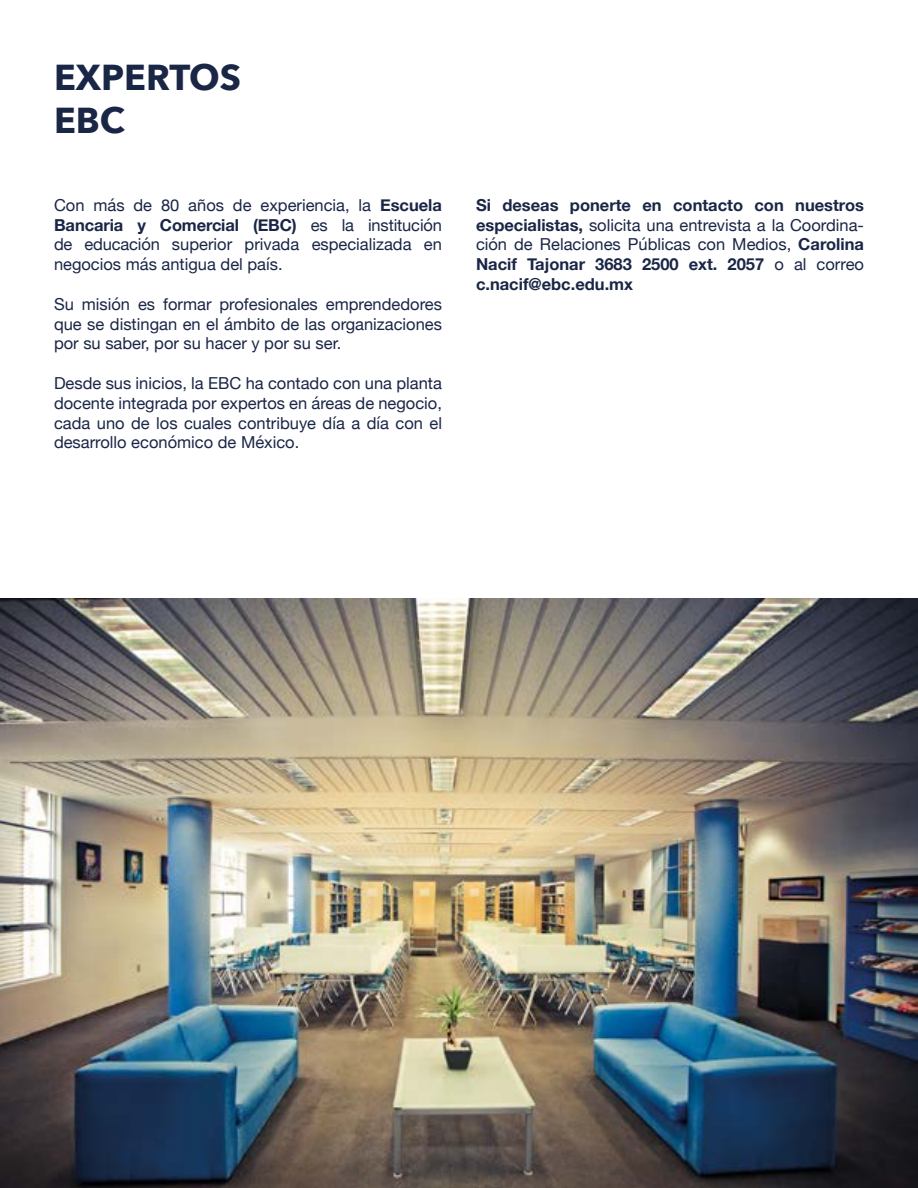
<style>
.page{position:relative;width:918px;height:1188px;background:#fff}
.page>*{position:absolute;margin:0;border:0;box-sizing:border-box;transform-origin:0 0}
.t1{font:700 36px/43.2px "Avenir Next";color:#1a2646}
.t2{font:16.5px/19.8px "Helvetica Neue";color:#1a2646;text-align:justify}
.t3{font:700 16.5px/19.8px "Helvetica Neue";color:#1a2646;text-align:justify}
.s1{font-weight:700}
.s2{font-weight:400}
</style>
<div class="page">
<img style="left:0;top:599px;width:918px;height:589px">
<h1 class="t1" style="left:54px;top:55px;width:189px">EXPERTOS<br>EBC</h1>
<p class="t2" style="left:54px;top:196px;width:390px">Con más de 80 años de experiencia, la <span class="s1">Escuela Bancaria y Comercial (EBC)</span> es la institución de educación superior privada especializada en negocios más antigua del país.</p>
<p class="t2" style="left:54px;top:295px;width:390px">Su misión es formar profesionales emprendedores que se distingan en el ámbito de las organizaciones por su saber, por su hacer y por su ser.</p>
<p class="t2" style="left:54px;top:374px;width:390px">Desde sus inicios, la EBC ha contado con una planta docente integrada por expertos en áreas de negocio, cada uno de los cuales contribuye día a día con el desarrollo económico de México.</p>
<p class="t3" style="left:476px;top:195px;width:390px">Si deseas ponerte en contacto con nuestros especialistas, <span class="s2">solicita una entrevista a la Coordina&shy;ción de Relaciones Públicas con Medios,</span> Carolina Nacif Tajonar 3683 2500 ext. 2057 <span class="s2">o al correo </span>c.nacif@ebc.edu.mx</p>
</div>
